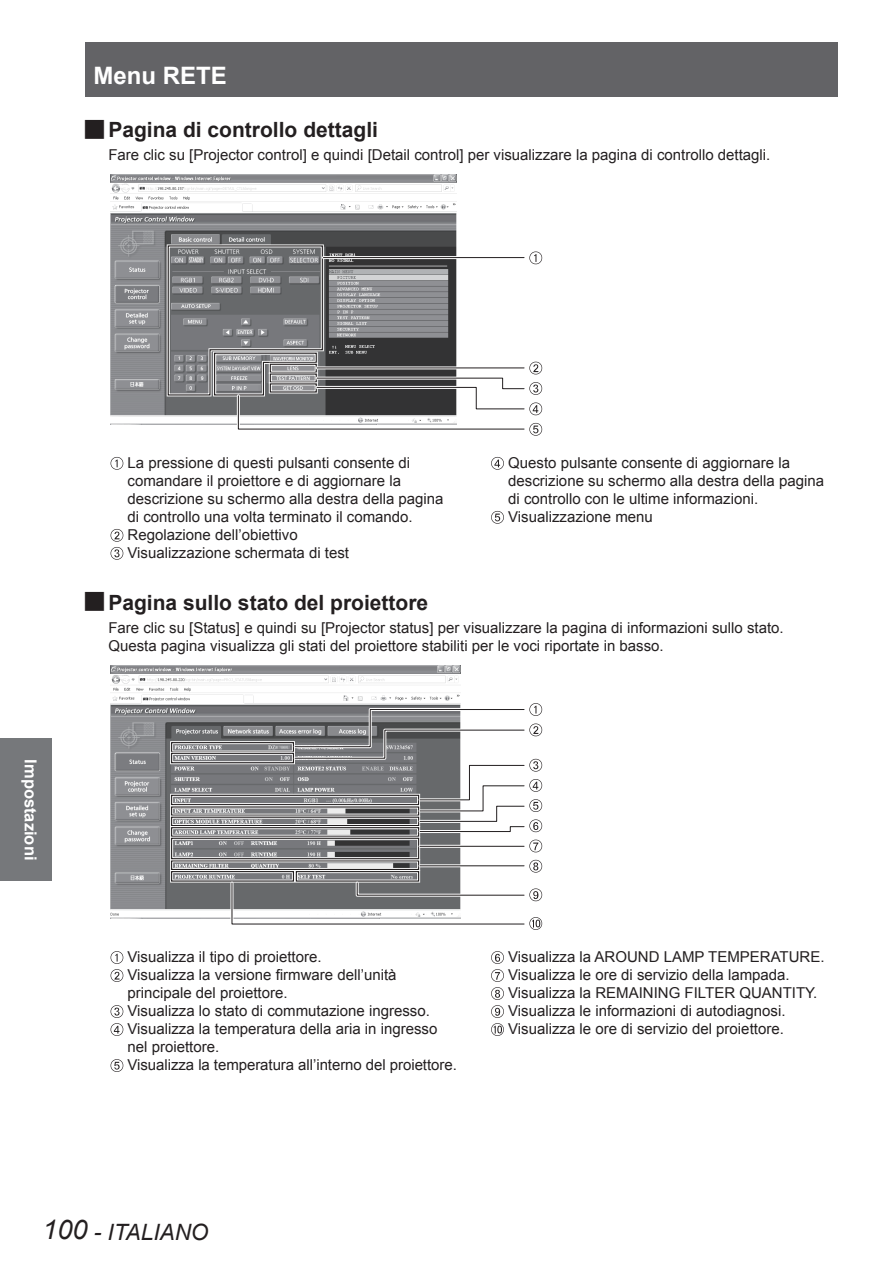
<style>
.page{position:relative;width:893px;height:1263px;background:#fff}
.page>*{position:absolute;margin:0;border:0;box-sizing:border-box;transform-origin:0 0}
.t1{font:700 24px "Arial";color:#fff}
.t2{font:italic 22.5px "Arial";color:#231f20}
.t3{font:700 21px "Arial";color:#231f20}
.t4{font:700 16.5px "Arial";color:#fff}
.t5{font:15px/18px "Arial";color:#231f20}
.s1{font-size:27px}
</style>
<div class="page">
<div style="left:85px;top:43px;width:753px;height:54px;background:#636366"></div>
<div style="left:0;top:738px;width:51px;height:143px;background:#76787b"></div>
<img style="left:111px;top:174px;width:345px;height:251px">
<svg style="left:111px;top:457px;width:12px;height:13px"></svg>
<svg style="left:111px;top:529px;width:12px;height:31px"></svg>
<svg style="left:491px;top:457px;width:13px;height:13px"></svg>
<svg style="left:491px;top:511px;width:13px;height:13px"></svg>
<img style="left:111px;top:665px;width:349px;height:254px">
<div style="left:170px;top:741px;width:125px;height:12px;border:3px solid #fff"></div>
<div style="left:171px;top:742px;width:123px;height:11px;border:1px solid #231f20"></div>
<div style="left:170px;top:752px;width:125px;height:12px;border:3px solid #fff"></div>
<div style="left:171px;top:753px;width:123px;height:10px;border:1px solid #231f20"></div>
<div style="left:171px;top:795px;width:248px;height:10px;border:1px solid #231f20"></div>
<div style="left:171px;top:817px;width:248px;height:9px;border:1px solid #231f20"></div>
<div style="left:170px;top:826px;width:250px;height:12px;border:3px solid #fff"></div>
<div style="left:171px;top:827px;width:248px;height:10px;border:1px solid #231f20"></div>
<div style="left:171px;top:860px;width:248px;height:10px;border:1px solid #231f20"></div>
<div style="left:171px;top:838px;width:248px;height:21px;border:1px solid #231f20"></div>
<div style="left:170px;top:870px;width:125px;height:12px;border:3px solid #fff"></div>
<div style="left:171px;top:871px;width:123px;height:11px;border:1px solid #231f20"></div>
<div style="left:295px;top:870px;width:125px;height:12px;border:3px solid #fff"></div>
<div style="left:296px;top:871px;width:123px;height:11px;border:1px solid #231f20"></div>
<svg style="left:111px;top:951px;width:12px;height:31px"></svg>
<svg style="left:111px;top:1005px;width:12px;height:31px"></svg>
<svg style="left:111px;top:1059px;width:12px;height:13px"></svg>
<svg style="left:491px;top:951px;width:13px;height:85px"></svg>
<svg style="left:165px;top:243px;width:377px;height:193px"></svg>
<svg style="left:529px;top:860px;width:13px;height:12px"></svg>
<svg style="left:529px;top:840px;width:13px;height:12px"></svg>
<hr style="left:420px;top:864px;width:104px;height:3px;background:#fff">
<hr style="left:420px;top:865px;width:104px;height:1px;background:#231f20">
<svg style="left:229px;top:880px;width:313px;height:50px"></svg>
<hr style="left:420px;top:845px;width:104px;height:3px;background:#fff">
<hr style="left:420px;top:846px;width:104px;height:1px;background:#231f20">
<svg style="left:292px;top:703px;width:250px;height:131px"></svg>
<h1 class="t1" style="left:94px;top:60px;width:135px">Menu RETE</h1>
<h3 class="t3" style="left:108px;top:116px;width:271px">Pagina di controllo dettagli</h3>
<p class="t5" style="left:108px;top:146px;width:663px">Fare clic su [Projector control] e quindi [Detail control] per visualizzare la pagina di controllo dettagli.</p>
<p class="t4" style="left:42px;top:759px;width:102px;rotate:90deg">Impostazioni</p>
<p class="t5" style="left:128px;top:454px;width:317px">La pressione di questi pulsanti consente di comandare il proiettore e di aggiornare la descrizione su schermo alla destra della pagina di controllo una volta terminato il comando.<br>Regolazione dell’obiettivo<br>Visualizzazione schermata di test</p>
<p class="t5" style="left:508px;top:454px;width:317px">Questo pulsante consente di aggiornare la descrizione su schermo alla destra della pagina di controllo con le ultime informazioni.<br>Visualizzazione menu</p>
<h3 class="t3" style="left:108px;top:589px;width:321px">Pagina sullo stato del proiettore</h3>
<p class="t5" style="left:108px;top:619px;width:677px">Fare clic su [Status] e quindi su [Projector status] per visualizzare la pagina di informazioni sullo stato.<br>Questa pagina visualizza gli stati del proiettore stabiliti per le voci riportate in basso.</p>
<p class="t5" style="left:128px;top:948px;width:331px">Visualizza il tipo di proiettore.<br>Visualizza la versione firmware dell’unità principale del proiettore.<br>Visualizza lo stato di commutazione ingresso.<br>Visualizza la temperatura della aria in ingresso nel proiettore.<br>Visualizza la temperatura all’interno del proiettore.</p>
<p class="t5" style="left:508px;top:948px;width:318px">Visualizza la AROUND LAMP TEMPERATURE.<br>Visualizza le ore di servizio della lampada.<br>Visualizza la REMAINING FILTER QUANTITY.<br>Visualizza le informazioni di autodiagnosi.<br>Visualizza le ore di servizio del proiettore.</p>
<h2 class="t2" style="left:43px;top:1217px;width:167px"><span class="s1">100</span> - ITALIANO</h2>
</div>
